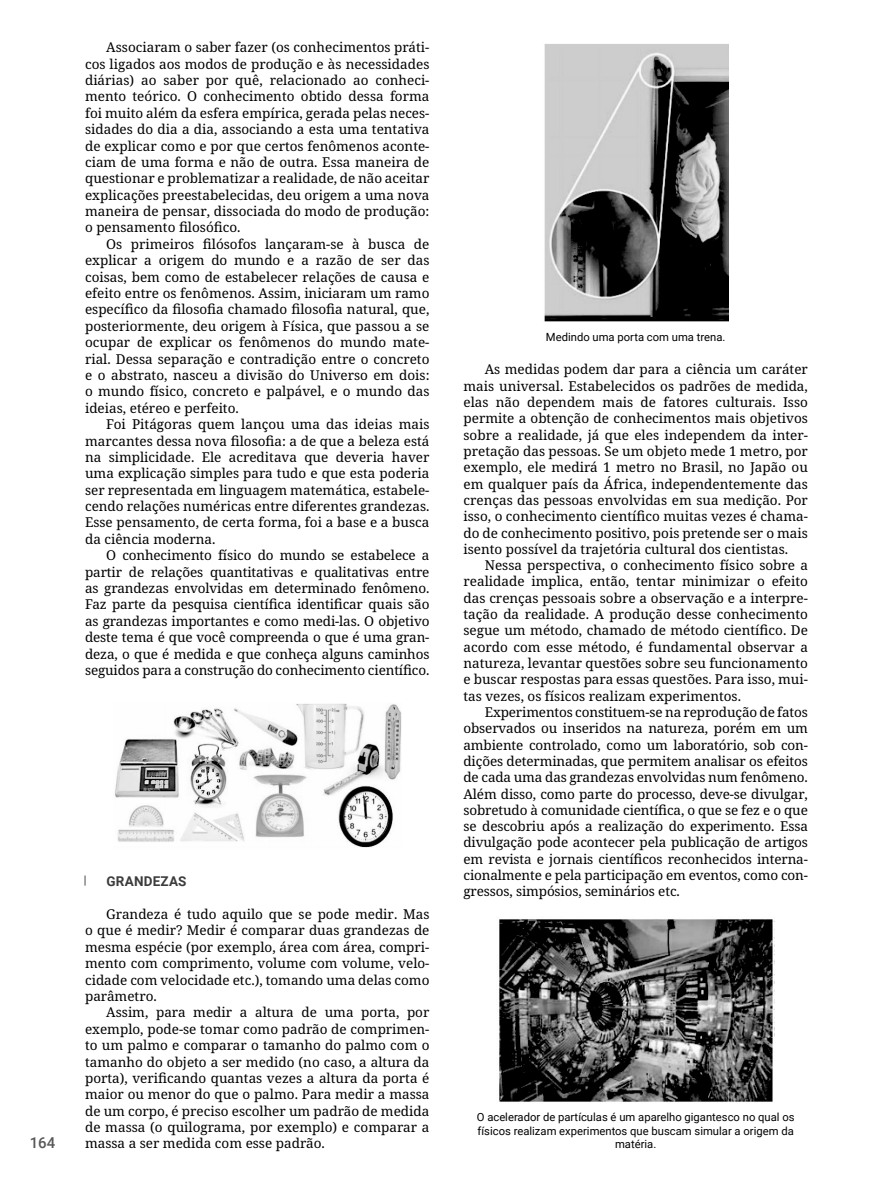
<style>
.page{position:relative;width:893px;height:1191px;background:#fff}
.page>*{position:absolute;margin:0;border:0;box-sizing:border-box;transform-origin:0 0}
.t1{font:500 15px "Roboto";color:#575757}
.Parágrafos{font:13.5px/16.4px "Noto Serif";color:#000;text-align:justify}
.Tópico{font:700 13.5px "Roboto";letter-spacing:.015em;color:#3c3c3c}
.Legendas{font:11.25px/13.6px "Roboto";color:#000;text-align:center}
</style>
<div class="page">
<svg style="left:84px;top:875px;width:2px;height:10px"></svg>
<img style="left:115px;top:703px;width:286px;height:145px">
<img style="left:544px;top:44px;width:185px;height:278px">
<img style="left:499px;top:919px;width:276px;height:183px">
<p class="Parágrafos" style="left:85px;top:40px;width:346px;text-indent:21px">Associaram o saber fazer (os conhecimentos práti&shy;cos ligados aos modos de produção e às necessidades diárias) ao saber por quê, relacionado ao conheci&shy;mento teórico. O conhecimento obtido dessa forma foi muito além da esfera empírica, gerada pelas neces&shy;sidades do dia a dia, associando a esta uma tentativa de explicar como e por que certos fenômenos aconte&shy;ciam de uma forma e não de outra. Essa maneira de questionar e problematizar a realidade, de não aceitar explicações preestabelecidas, deu origem a uma nova maneira de pensar, dissociada do modo de produção: o pensamento filosófico.</p>
<p class="Parágrafos" style="left:85px;top:236px;width:346px;text-indent:21px">Os primeiros filósofos lançaram-se à busca de explicar a origem do mundo e a razão de ser das coisas, bem como de estabelecer relações de causa e efeito entre os fenômenos. Assim, iniciaram um ramo específico da filosofia chamado filosofia natural, que, posteriormente, deu origem à Física, que passou a se ocupar de explicar os fenômenos do mundo mate&shy;rial. Dessa separação e contradição entre o concreto e o abstrato, nasceu a divisão do Universo em dois: o mundo físico, concreto e palpável, e o mundo das ideias, etéreo e perfeito.</p>
<p class="Parágrafos" style="left:85px;top:416px;width:346px;text-indent:21px">Foi Pitágoras quem lançou uma das ideias mais marcantes dessa nova filosofia: a de que a beleza está na simplicidade. Ele acreditava que deveria haver uma explicação simples para tudo e que esta poderia ser representada em linguagem matemática, estabele&shy;cendo relações numéricas entre diferentes grandezas.<br>Esse pensamento, de certa forma, foi a base e a busca da ciência moderna.</p>
<p class="Parágrafos" style="left:85px;top:547px;width:346px;text-indent:21px">O conhecimento físico do mundo se estabelece a partir de relações quantitativas e qualitativas entre as grandezas envolvidas em determinado fenômeno.<br>Faz parte da pesquisa científica identificar quais são as grandezas importantes e como medi-las. O objetivo deste tema é que você compreenda o que é uma gran&shy;deza, o que é medida e que conheça alguns caminhos seguidos para a construção do conhecimento científico.</p>
<p class="t1" style="left:30px;top:1132px;width:27px">164</p>
<p class="Tópico" style="left:107px;top:871px;width:82px">GRANDEZAS</p>
<p class="Parágrafos" style="left:85px;top:906px;width:346px;text-indent:21px">Grandeza é tudo aquilo que se pode medir. Mas o que é medir? Medir é comparar duas grandezas de mesma espécie (por exemplo, área com área, compri&shy;mento com comprimento, volume com volume, velo&shy;cidade com velocidade etc.), tomando uma delas como parâmetro.</p>
<p class="Parágrafos" style="left:85px;top:1004px;width:346px;text-indent:21px">Assim, para medir a altura de uma porta, por exemplo, pode-se tomar como padrão de comprimen&shy;to um palmo e comparar o tamanho do palmo com o tamanho do objeto a ser medido (no caso, a altura da porta), verificando quantas vezes a altura da porta é maior ou menor do que o palmo. Para medir a massa de um corpo, é preciso escolher um padrão de medida de massa (o quilograma, por exemplo) e comparar a massa a ser medida com esse padrão.</p>
<p class="Legendas" style="left:546px;top:330px;width:181px">Medindo uma porta com uma trena.</p>
<p class="Parágrafos" style="left:463px;top:362px;width:346px;text-indent:21px">As medidas podem dar para a ciência um caráter mais universal. Estabelecidos os padrões de medida, elas não dependem mais de fatores culturais. Isso permite a obtenção de conhecimentos mais objetivos sobre a realidade, já que eles independem da inter&shy;pretação das pessoas. Se um objeto mede 1 metro, por exemplo, ele medirá 1 metro no Brasil, no Japão ou em qualquer país da África, independentemente das crenças das pessoas envolvidas em sua medição. Por isso, o conhecimento científico muitas vezes é chama&shy;do de conhecimento positivo, pois pretende ser o mais isento possível da trajetória cultural dos cientistas.</p>
<p class="Parágrafos" style="left:463px;top:557px;width:346px;text-indent:21px">Nessa perspectiva, o conhecimento físico sobre a realidade implica, então, tentar minimizar o efeito das crenças pessoais sobre a observação e a interpre&shy;tação da realidade. A produção desse conhecimento segue um método, chamado de método científico. De acordo com esse método, é fundamental observar a natureza, levantar questões sobre seu funcionamento e buscar respostas para essas questões. Para isso, mui&shy;tas vezes, os físicos realizam experimentos.</p>
<p class="Parágrafos" style="left:463px;top:704px;width:346px;text-indent:21px">Experimentos constituem-se na reprodução de fatos observados ou inseridos na natureza, porém em um ambiente controlado, como um laboratório, sob con&shy;dições determinadas, que permitem analisar os efeitos de cada uma das grandezas envolvidas num fenômeno.<br>Além disso, como parte do processo, deve-se divulgar, sobretudo à comunidade científica, o que se fez e o que se descobriu após a realização do experimento. Essa divulgação pode acontecer pela publicação de artigos em revista e jornais científicos reconhecidos interna&shy;cionalmente e pela participação em eventos, como con&shy;gressos, simpósios, seminários etc.</p>
<p class="Legendas" style="left:477px;top:1110px;width:319px">O acelerador de partículas é um aparelho gigantesco no qual os físicos realizam experimentos que buscam simular a origem da matéria.</p>
</div>
